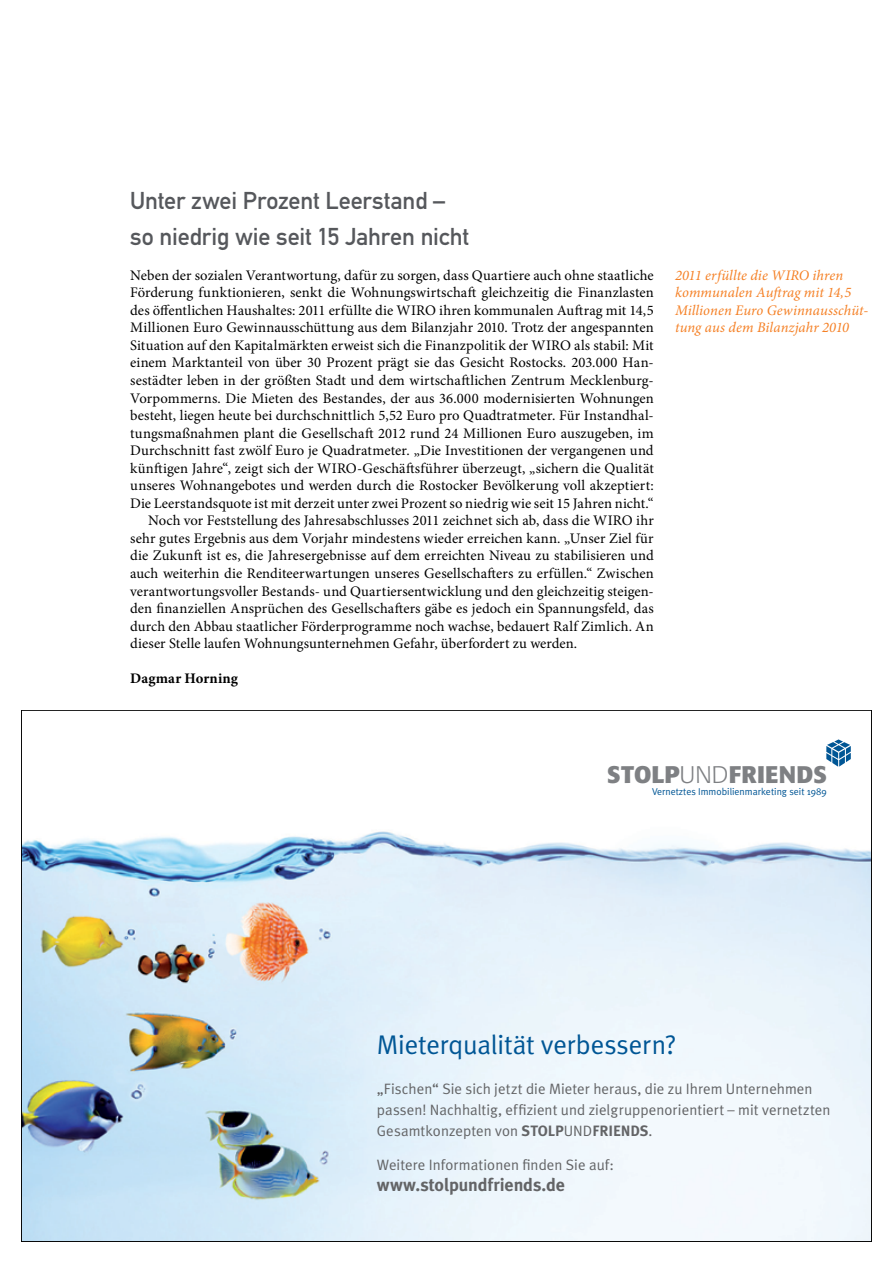
<style>
.page{position:relative;width:893px;height:1263px;background:#fff}
.page>*{position:absolute;margin:0;border:0;box-sizing:border-box;transform-origin:0 0}
.t1{font:27px "Meta Plus Normal";letter-spacing:-.005em;color:#005695}
.Überschrift_Grau{font:24px/35.1px "DIN Mittelschrift";letter-spacing:-.005em;color:#56585c}
.t2{font:700 23.85px "Formata BQ";letter-spacing:.01em;color:#7e8083}
.t3{font:700 18px "Meta Plus";letter-spacing:-.01em;color:#636466}
.t4{font:15px/21px "Meta Plus Normal";letter-spacing:.005em;color:#636466}
.Fließtext_erste_Zeil{font:14.7px/17.5px "Minion Pro";color:#000;text-align:justify}
.Fliesstext{font:14.7px/17.5px "Minion Pro";color:#000;text-align:justify}
.Zwischentext{font:italic 14.7px/17.5px "Minion Pro";letter-spacing:.005em;color:#f58025}
.AUTOR{font:700 14.7px "Minion Pro";letter-spacing:.015em;color:#000}
.t5{font:9.9px "Meta Plus Normal";color:#005695}
.s1{font-weight:300}
.s2{font-family:"Meta Plus";font-weight:700}
</style>
<div class="page">
<img style="left:23px;top:831px;width:847px;height:409px">
<svg style="left:826px;top:739px;width:25px;height:28px"></svg>
<p class="Überschrift_Grau" style="left:130px;top:184px;width:340px">Unter zwei Prozent Leerstand – so niedrig wie seit 15 Jahren nicht</p>
<p class="Fließtext_erste_Zeil" style="left:130px;top:266px;width:525px">Neben der sozialen Verantwortung, dafür zu sorgen, dass Quartiere auch ohne staatliche Förderung funktionieren, senkt die Wohnungswirtschaft gleichzeitig die Finanzlasten des öffentlichen Haushaltes: 2011 erfüllte die WIRO ihren kommunalen Auftrag mit 14,5<br>Millionen Euro Gewinnausschüttung aus dem Bilanzjahr 2010. Trotz der angespannten Situation auf den Kapitalmärkten erweist sich die Finanzpolitik der WIRO als stabil: Mit einem Marktanteil von über 30 Prozent prägt sie das Gesicht Rostocks. 203.000 Han&shy;sestädter leben in der größten Stadt und dem wirtschaftlichen Zentrum Mecklenburg-Vorpommerns. Die Mieten des Bestandes, der aus 36.000 modernisierten Wohnungen besteht, liegen heute bei durchschnittlich 5,52 Euro pro Quadtratmeter. Für Instandhal&shy;tungsmaßnahmen plant die Gesellschaft 2012 rund 24 Millionen Euro auszugeben, im Durchschnitt fast zwölf Euro je Quadratmeter. „Die Investitionen der vergangenen und künftigen Jahre“, zeigt sich der WIRO-Geschäftsführer überzeugt, „sichern die Qualität unseres Wohnangebotes und werden durch die Rostocker Bevölkerung voll akzeptiert:<br>Die Leerstandsquote ist mit derzeit unter zwei Prozent so niedrig wie seit 15 Jahren nicht.“</p>
<p class="Fliesstext" style="left:130px;top:512px;width:525px;text-indent:18px">Noch vor Feststellung des Jahresabschlusses 2011 zeichnet sich ab, dass die WIRO ihr sehr gutes Ergebnis aus dem Vorjahr mindestens wieder erreichen kann. „Unser Ziel für die Zukunft ist es, die Jahresergebnisse auf dem erreichten Niveau zu stabilisieren und auch weiterhin die Renditeerwartungen unseres Gesellschafters zu erfüllen.“ Zwischen verantwortungsvoller Bestands- und Quartiersentwicklung und den gleichzeitig steigen&shy;den finanziellen Ansprüchen des Gesellschafters gäbe es jedoch ein Spannungsfeld, das durch den Abbau staatlicher Förderprogramme noch wachse, bedauert Ralf Zimlich. An dieser Stelle laufen Wohnungsunternehmen Gefahr, überfordert zu werden.</p>
<p class="AUTOR" style="left:130px;top:668px;width:109px">Dagmar Horning</p>
<p class="Zwischentext" style="left:675px;top:266px;width:195px">2011 erfüllte die WIRO ihren kommunalen Auftrag mit 14,5<br>Millionen Euro Gewinnausschüt&shy;tung aus dem Bilanzjahr 2010</p>
<p class="t2" style="left:607px;top:759px;width:222px">STOLP<span class="s1">UND</span>FRIENDS</p>
<p class="t5" style="left:652px;top:785px;width:176px">Vernetztes Immobilienmarketing seit 1989</p>
<p class="t1" style="left:377px;top:1028px;width:301px">Mieterqualität verbessern?</p>
<p class="t4" style="left:377px;top:1078px;width:455px">„Fischen“ Sie sich jetzt die Mieter heraus, die zu Ihrem Unternehmen passen! Nachhaltig, effizient und zielgruppenorientiert – mit vernetzten<br>Gesamtkonzepten von <span class="s2">STOLP</span>UND<span class="s2">FRIENDS</span>.</p>
<p class="t4" style="left:377px;top:1154px;width:239px">Weitere Informationen finden Sie auf:</p>
<p class="t3" style="left:377px;top:1174px;width:190px">www.stolpundfriends.de</p>
</div>
